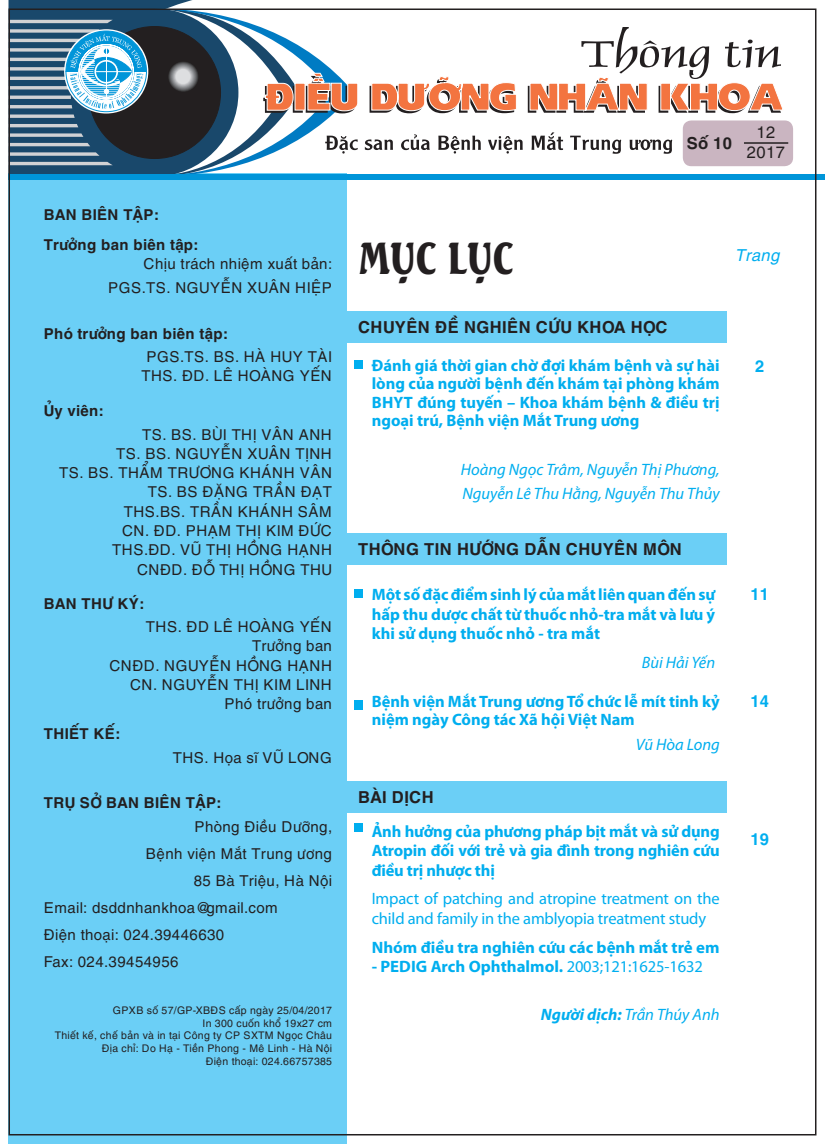
<style>
.page{position:relative;width:825px;height:1144px;background:#fff}
.page>*{position:absolute;margin:0;border:0;box-sizing:border-box;transform-origin:0 0}
.t1{font:700 43.35px "UTM Seagull";color:#231f20;scale:.87 1}
.t2{font:700 16.5px/18.1px "Myriad Pro";color:#00aeef;text-align:justify}
.t3{font:italic 16.5px/24.6px "Myriad Pro";color:#00aeef}
.t4{font:16.5px/19.8px "Myriad Pro";letter-spacing:-.01em;color:#00aeef}
.t5{font:700 16.5px "UTM Helve";color:#231f20}
.t6{font:700 16.5px "UTM Helve";color:#00aeef}
.t7{font:16.5px/20.7px "UTM Helve";color:#231f20;text-align:center}
.t8{font:italic 16.5px "UTM Helve";color:#00aeef}
.t9{font:15px/19.2px "UTM Helve";color:#231f20;text-align:right}
.t10{font:700 15px/29.7px "UTM Helve";color:#231f20}
.t11{font:10.5px/12.6px "UTM Helve";color:#231f20;text-align:right}
.s1{font-weight:400}
.s2{font-weight:700}
</style>
<div class="page">
<div style="left:9px;top:174px;width:337px;height:970px;background:#6bcff6"></div>
<svg style="left:9px;top:0;width:183px;height:8px"></svg>
<svg style="left:9px;top:8px;width:775px;height:166px"></svg>
<div style="left:683px;top:120px;width:110px;height:46px;background:#cab5c1;border-radius:9px"></div>
<hr style="left:744px;top:142px;width:44px;height:2px;background:#231f20">
<div style="left:343px;top:533px;width:384px;height:31px;background:#6bcff6"></div>
<div style="left:343px;top:781px;width:384px;height:32px;background:#6bcff6"></div>
<div style="left:343px;top:311px;width:384px;height:31px;background:#6bcff6"></div>
<div style="left:354px;top:360px;width:8px;height:9px;background:#00aeef"></div>
<div style="left:354px;top:700px;width:8px;height:10px;background:#00aeef"></div>
<div style="left:354px;top:589px;width:8px;height:8px;background:#00aeef"></div>
<div style="left:354px;top:823px;width:8px;height:9px;background:#00aeef"></div>
<div style="left:9px;top:174px;width:816px;height:6px;background:#0095d9"></div>
<p class="t10" style="left:44px;top:198px;width:157px">BAN BIÊN TẬP:<br>Trưởng ban biên tập:</p>
<p class="t9" style="left:108px;top:251px;width:226px;line-height:23.5px">Chịu trách nhiệm xuất bản:<br>PGS.TS. NGUYỄN XUÂN HIỆP</p>
<p class="t10" style="left:44px;top:316px;width:186px">Phó trưởng ban biên tập:</p>
<p class="t9" style="left:142px;top:345px;width:192px;text-align:center">PGS.TS. BS. HÀ HUY TÀI<br>THS. ĐD. LÊ HOÀNG YẾN</p>
<p class="t10" style="left:44px;top:394px;width:62px">Ủy viên:</p>
<p class="t9" style="left:59px;top:423px;width:275px">TS. BS. BÙI THỊ VÂN ANH<br>TS. BS. NGUYỄN XUÂN TỊNH<br>TS. BS. THẨM TRƯƠNG KHÁNH VÂN<br>TS. BS ĐẶNG TRẦN ĐẠT<br>THS.BS. TRẦN KHÁNH SÂM<br>CN. ĐD. PHẠM THỊ KIM ĐỨC<br>THS.ĐD. VŨ THỊ HỒNG HẠNH<br>CNĐD. ĐỖ THỊ HỒNG THU</p>
<p class="t10" style="left:44px;top:586px;width:102px">BAN THƯ KÝ:</p>
<p class="t9" style="left:109px;top:615px;width:224px">THS. ĐD LÊ HOÀNG YẾN<br>Trưởng ban<br>CNĐD. NGUYỄN HỒNG HẠNH<br>CN. NGUYỄN THỊ KIM LINH<br>Phó trưởng ban</p>
<p class="t10" style="left:44px;top:717px;width:78px">THIẾT KẾ:</p>
<p class="t9" style="left:173px;top:746px;width:161px">THS. Họa sĩ VŨ LONG</p>
<p class="t10" style="left:44px;top:786px;width:179px">TRỤ SỞ BAN BIÊN TẬP:</p>
<p class="t9" style="left:194px;top:815px;width:140px">Phòng Điều Dưỡng,</p>
<p class="t9" style="left:146px;top:842px;width:188px">Bệnh viện Mắt Trung ương</p>
<p class="t9" style="left:194px;top:869px;width:140px">85 Bà Triệu, Hà Nội</p>
<p class="t9" style="left:44px;top:896px;width:236px">Email: dsddnhankhoa@gmail.com</p>
<p class="t9" style="left:44px;top:923px;width:182px">Điện thoại: 024.39446630</p>
<p class="t9" style="left:44px;top:950px;width:137px">Fax: 024.39454956</p>
<p class="t11" style="left:55px;top:1003px;width:279px">GPXB số 57/GP-XBĐS cấp ngày 25/04/2017<br>In 300 cuốn khổ 19x27 cm<br>Thiết kế, chế bản và in tại Công ty CP SXTM Ngọc Châu Địa chỉ: Do Hạ - Tiền Phong - Mê Linh - Hà Nội<br>Điện thoại: 024.66757385</p>
<p class="t5" style="left:687px;top:129px;width:47px">Số 10</p>
<p class="t7" style="left:747px;top:120px;width:40px">12<br>2017</p>
<h1 class="t1" style="left:358px;top:223px;width:180px">MỤC LỤC</h1>
<p class="t8" style="left:735px;top:243px;width:47px">Trang</p>
<p class="t5" style="left:358px;top:313px;width:311px">CHUYÊN ĐỀ NGHIÊN CỨU KHOA HỌC</p>
<p class="t2" style="left:372px;top:356px;width:349px">Đánh giá thời gian chờ đợi khám bệnh và sự hài lòng của người bệnh đến khám tại phòng khám BHYT đúng tuyến – Khoa khám bệnh &amp; điều trị ngoại trú, Bệnh viện Mắt Trung ương</p>
<p class="t3" style="left:461px;top:457px;width:260px">Hoàng Ngọc Trâm, Nguyễn Thị Phương,<br>Nguyễn Lê Thu Hằng, Nguyễn Thu Thủy</p>
<p class="t6" style="left:755px;top:352px;width:11px">2</p>
<p class="t5" style="left:358px;top:535px;width:326px">THÔNG TIN HƯỚNG DẪN CHUYÊN MÔN</p>
<p class="t2" style="left:372px;top:585px;width:345px">Một số đặc điểm sinh lý của mắt liên quan đến sự</p>
<p class="t6" style="left:750px;top:580px;width:20px">11</p>
<p class="t2" style="left:372px;top:604px;width:345px;line-height:19.8px">hấp thu dược chất từ thuốc nhỏ-tra mắt và lưu ý khi sử dụng thuốc nhỏ - tra mắt</p>
<p class="t3" style="left:642px;top:650px;width:75px">Bùi Hải Yến</p>
<p class="t6" style="left:750px;top:687px;width:20px">14</p>
<p class="t2" style="left:372px;top:692px;width:349px">Bệnh viện Mắt Trung ương Tổ chức lễ mít tinh kỷ niệm ngày Công tác Xã hội Việt Nam</p>
<p class="t3" style="left:636px;top:731px;width:85px">Vũ Hòa Long</p>
<p class="t5" style="left:358px;top:783px;width:78px">BÀI DỊCH</p>
<p class="t2" style="left:372px;top:820px;width:349px;line-height:19.8px">Ảnh hưởng của phương pháp bịt mắt và sử dụng Atropin đối với trẻ và gia đình trong nghiên cứu điều trị nhược thị</p>
<p class="t4" style="left:372px;top:889px;width:349px">Impact of patching and atropine treatment on the child and family in the amblyopia treatment study</p>
<p class="t2" style="left:372px;top:937px;width:349px">Nhóm điều tra nghiên cứu các bệnh mắt trẻ em</p>
<p class="t2" style="left:372px;top:957px;width:333px">- PEDIG Arch Ophthalmol. <span class="s1">2003;121:1625-1632</span></p>
<p class="t3" style="left:541px;top:1002px;width:180px"><span class="s2">Người dịch:</span> Trần Thúy Anh</p>
<p class="t6" style="left:750px;top:825px;width:20px">19</p>
</div>
